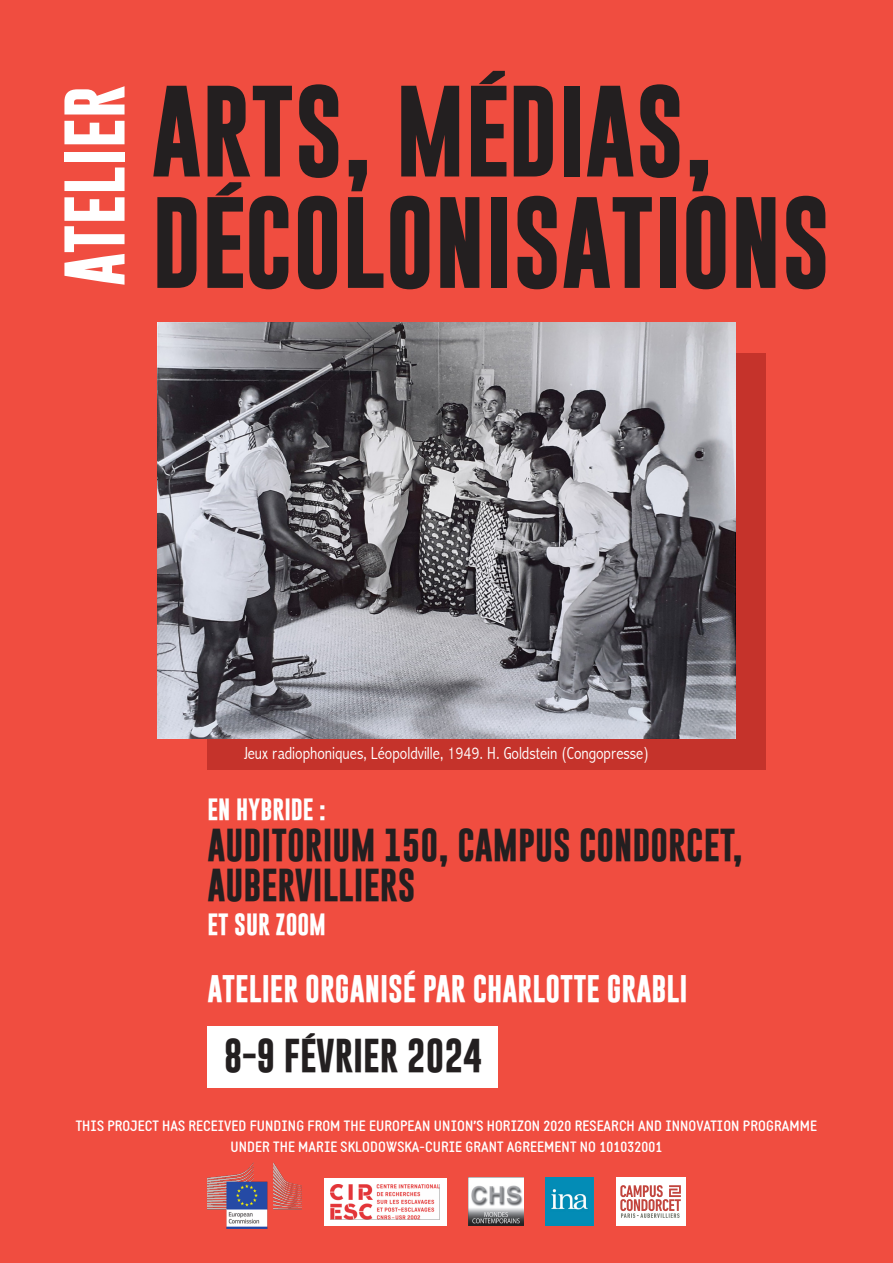
<style>
.page{position:relative;width:893px;height:1263px;background:#f04d40}
.page>*{position:absolute;margin:0;border:0;box-sizing:border-box;transform-origin:0 0}
.t1{font:700 92.85px "Gobold";color:#231f20}
.t2{font:700 61.5px "Gobold";color:#fff}
.t3{font:700 34.35px "Gobold";color:#231f20}
.t4{font:700 33.45px/40px "Gobold";color:#231f20}
.t5{font:700 27.9px "Gobold";color:#fff}
.t6{font:700 22.2px "Gobold";color:#fff}
.t7{font:300 condensed 17.55px "Abadi";color:#fff}
.t8{font:700 14.7px/21px "Static";color:#fff;text-align:center}
</style>
<div class="page">
<div style="left:324px;top:1178px;width:122px;height:48px;background:#fff"></div>
<img style="left:331px;top:1184px;width:108px;height:35px">
<img style="left:207px;top:1163px;width:95px;height:65px">
<img style="left:468px;top:1178px;width:56px;height:48px">
<img style="left:545px;top:1177px;width:49px;height:49px">
<div style="left:616px;top:1177px;width:70px;height:49px;background:#fff"></div>
<svg style="left:620px;top:1185px;width:61px;height:33px"></svg>
<div style="left:208px;top:1026px;width:290px;height:62px;background:#fff"></div>
<div style="left:208px;top:353px;width:558px;height:417px;background:#c5332b"></div>
<img style="left:158px;top:322px;width:577px;height:417px">
<p class="t2" style="left:54px;top:286px;width:202px;rotate:-90deg">ATELIER</p>
<p class="t1" style="left:151px;top:71px;width:563px">ARTS, MÉDIAS,</p>
<p class="t1" style="left:151px;top:182px;width:680px">DÉCOLONISATIONS</p>
<p class="t7" style="left:244px;top:743px;width:406px">Jeux radiophoniques, Léopoldville, 1949. H. Goldstein (Congopresse)</p>
<p class="t6" style="left:208px;top:794px;width:120px">EN HYBRIDE :</p>
<p class="t4" style="left:208px;top:825px;width:537px">AUDITORIUM 150, CAMPUS CONDORCET,<br>AUBERVILLIERS</p>
<p class="t6" style="left:208px;top:910px;width:120px">ET SUR ZOOM</p>
<p class="t5" style="left:208px;top:971px;width:482px">ATELIER ORGANISÉ PAR CHARLOTTE GRABLI</p>
<p class="t3" style="left:224px;top:1033px;width:260px">8-9 FÉVRIER 2024</p>
<p class="t8" style="left:76px;top:1115px;width:743px">THIS PROJECT HAS RECEIVED FUNDING FROM THE EUROPEAN UNION’S HORIZON 2020 RESEARCH AND INNOVATION PROGRAMME<br>UNDER THE MARIE SKLODOWSKA-CURIE GRANT AGREEMENT NO 101032001</p>
</div>
